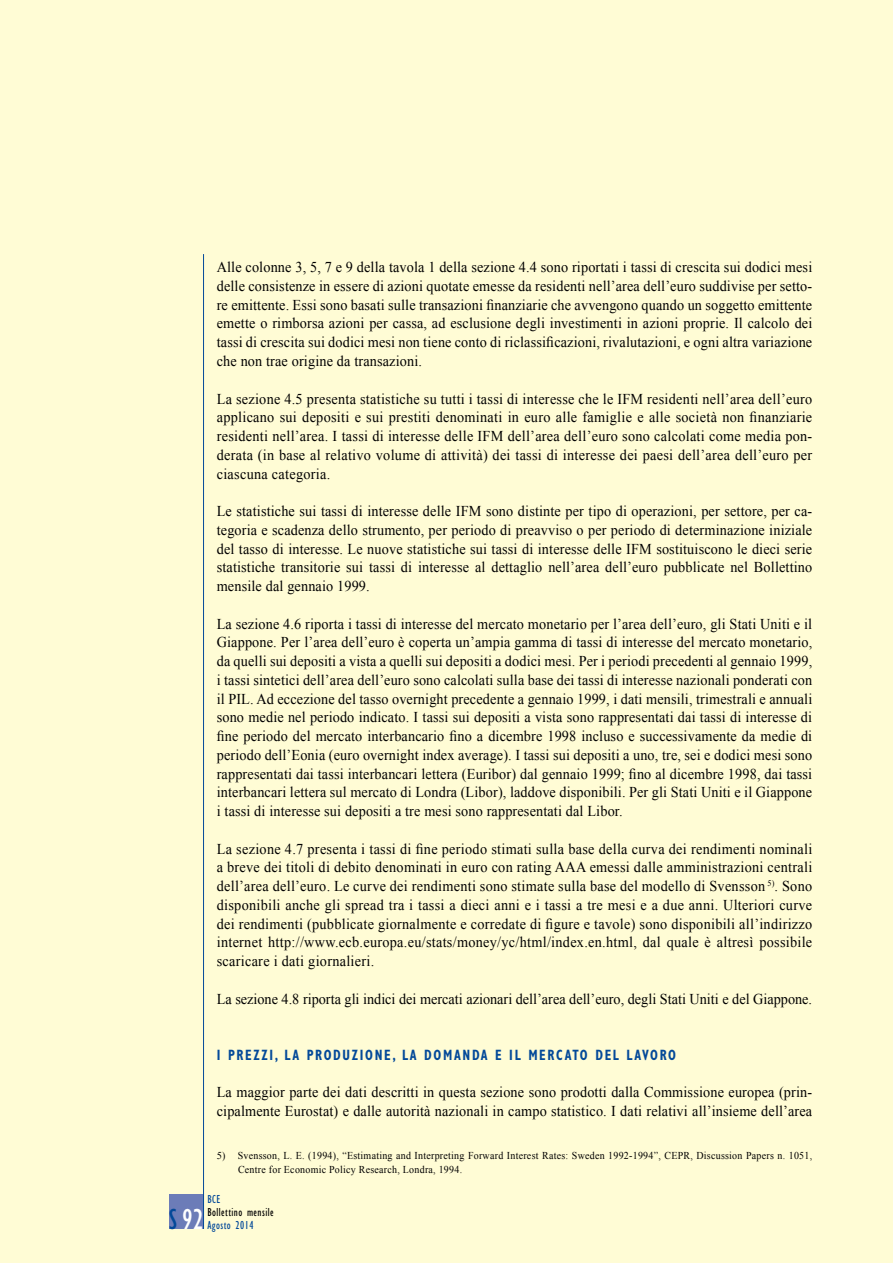
<style>
.page{position:relative;width:893px;height:1263px;background:#fffcd5}
.page>*{position:absolute;margin:0;border:0;box-sizing:border-box;transform-origin:0 0}
.t1{font:condensed 30px "Gill Sans Std";color:#fff}
.t2{font:15px/18.8px "Times New Roman";letter-spacing:.01em;color:#000;text-align:justify;scale:.95 1}
.t3{font:700 condensed 15px "Gill Sans Std";letter-spacing:.13em;color:#034999;scale:.85 1}
.t4{font:condensed 12px "Gill Sans Std";letter-spacing:.04em;color:#000;scale:.95 1}
.t5{font:condensed 12px "Gill Sans Std";letter-spacing:.04em;color:#034999;scale:.95 1}
.t6{font:10.5px/13.5px "Times New Roman";letter-spacing:.025em;color:#000}
.s1{color:#034999}
</style>
<div class="page">
<div style="left:169px;top:1195px;width:34px;height:34px;background:#6c7cb8"></div>
<hr style="left:203px;top:254px;width:1px;height:975px;background:#034999">
<p class="t2" style="left:217px;top:258px;width:628px">Alle colonne 3, 5, 7 e 9 della tavola 1 della sezione 4.4 sono riportati i tassi di crescita sui dodici mesi delle consistenze in essere di azioni quotate emesse da residenti nell’area dell’euro suddivise per setto&shy;re emittente. Essi sono basati sulle transazioni finanziarie che avvengono quando un soggetto emittente emette o rimborsa azioni per cassa, ad esclusione degli investimenti in azioni proprie. Il calcolo dei tassi di crescita sui dodici mesi non tiene conto di riclassificazioni, rivalutazioni, e ogni altra variazione che non trae origine da transazioni.</p>
<p class="t2" style="left:217px;top:389px;width:628px">La sezione 4.5 presenta statistiche su tutti i tassi di interesse che le IFM residenti nell’area dell’euro applicano sui depositi e sui prestiti denominati in euro alle famiglie e alle società non finanziarie residenti nell’area. I tassi di interesse delle IFM dell’area dell’euro sono calcolati come media pon&shy;derata (in base al relativo volume di attività) dei tassi di interesse dei paesi dell’area dell’euro per ciascuna categoria.</p>
<p class="t2" style="left:217px;top:501px;width:628px">Le statistiche sui tassi di interesse delle IFM sono distinte per tipo di operazioni, per settore, per ca&shy;tegoria e scadenza dello strumento, per periodo di preavviso o per periodo di determinazione iniziale del tasso di interesse. Le nuove statistiche sui tassi di interesse delle IFM sostituiscono le dieci serie statistiche transitorie sui tassi di interesse al dettaglio nell’area dell’euro pubblicate nel Bollettino mensile dal gennaio 1999.</p>
<p class="t2" style="left:217px;top:614px;width:628px">La sezione 4.6 riporta i tassi di interesse del mercato monetario per l’area dell’euro, gli Stati Uniti e il Giappone. Per l’area dell’euro è coperta un’ampia gamma di tassi di interesse del mercato monetario, da quelli sui depositi a vista a quelli sui depositi a dodici mesi. Per i periodi precedenti al gennaio 1999, i tassi sintetici dell’area dell’euro sono calcolati sulla base dei tassi di interesse nazionali ponderati con il PIL. Ad eccezione del tasso overnight precedente a gennaio 1999, i dati mensili, trimestrali e annuali sono medie nel periodo indicato. I tassi sui depositi a vista sono rappresentati dai tassi di interesse di fine periodo del mercato interbancario fino a dicembre 1998 incluso e successivamente da medie di periodo dell’Eonia (euro overnight index average). I tassi sui depositi a uno, tre, sei e dodici mesi sono rappresentati dai tassi interbancari lettera (Euribor) dal gennaio 1999; fino al dicembre 1998, dai tassi interbancari lettera sul mercato di Londra (Libor), laddove disponibili. Per gli Stati Uniti e il Giappone i tassi di interesse sui depositi a tre mesi sono rappresentati dal Libor.</p>
<p class="t2" style="left:217px;top:839px;width:628px">La sezione 4.7 presenta i tassi di fine periodo stimati sulla base della curva dei rendimenti nominali a breve dei titoli di debito denominati in euro con rating AAA emessi dalle amministrazioni centrali dell’area dell’euro. Le curve dei rendimenti sono stimate sulla base del modello di Svensson <sup>5)</sup>. Sono disponibili anche gli spread tra i tassi a dieci anni e i tassi a tre mesi e a due anni. Ulteriori curve dei rendimenti (pubblicate giornalmente e corredate di figure e tavole) sono disponibili all’indirizzo internet http://www.ecb.europa.eu/stats/money/yc/html/index.en.html, dal quale è altresì possibile scaricare i dati giornalieri.</p>
<p class="t2" style="left:217px;top:989px;width:628px">La sezione 4.8 riporta gli indici dei mercati azionari dell’area dell’euro, degli Stati Uniti e del Giappone.</p>
<p class="t3" style="left:217px;top:1046px;width:542px">I PREZZI, LA PRODUZIONE, LA DOMANDA E IL MERCATO DEL LAVORO</p>
<p class="t2" style="left:217px;top:1083px;width:628px">La maggior parte dei dati descritti in questa sezione sono prodotti dalla Commissione europea (prin&shy;cipalmente Eurostat) e dalle autorità nazionali in campo statistico. I dati relativi all’insieme dell’area</p>
<p class="t6" style="left:238px;top:1149px;width:576px;text-indent:-21px">5) Svensson, L. E. (1994), “Estimating and Interpreting Forward Interest Rates: Sweden 1992-1994”, CEPR, Discussion Papers n. 1051,<br>Centre for Economic Policy Research, Londra, 1994.</p>
<p class="t5" style="left:207px;top:1193px;width:15px">BCE</p>
<p class="t4" style="left:207px;top:1205px;width:71px">Bollettino mensile</p>
<p class="t5" style="left:207px;top:1218px;width:50px">Agosto 2014</p>
<h1 class="t1" style="left:169px;top:1203px;width:37px"><span class="s1">S</span>92</h1>
</div>
